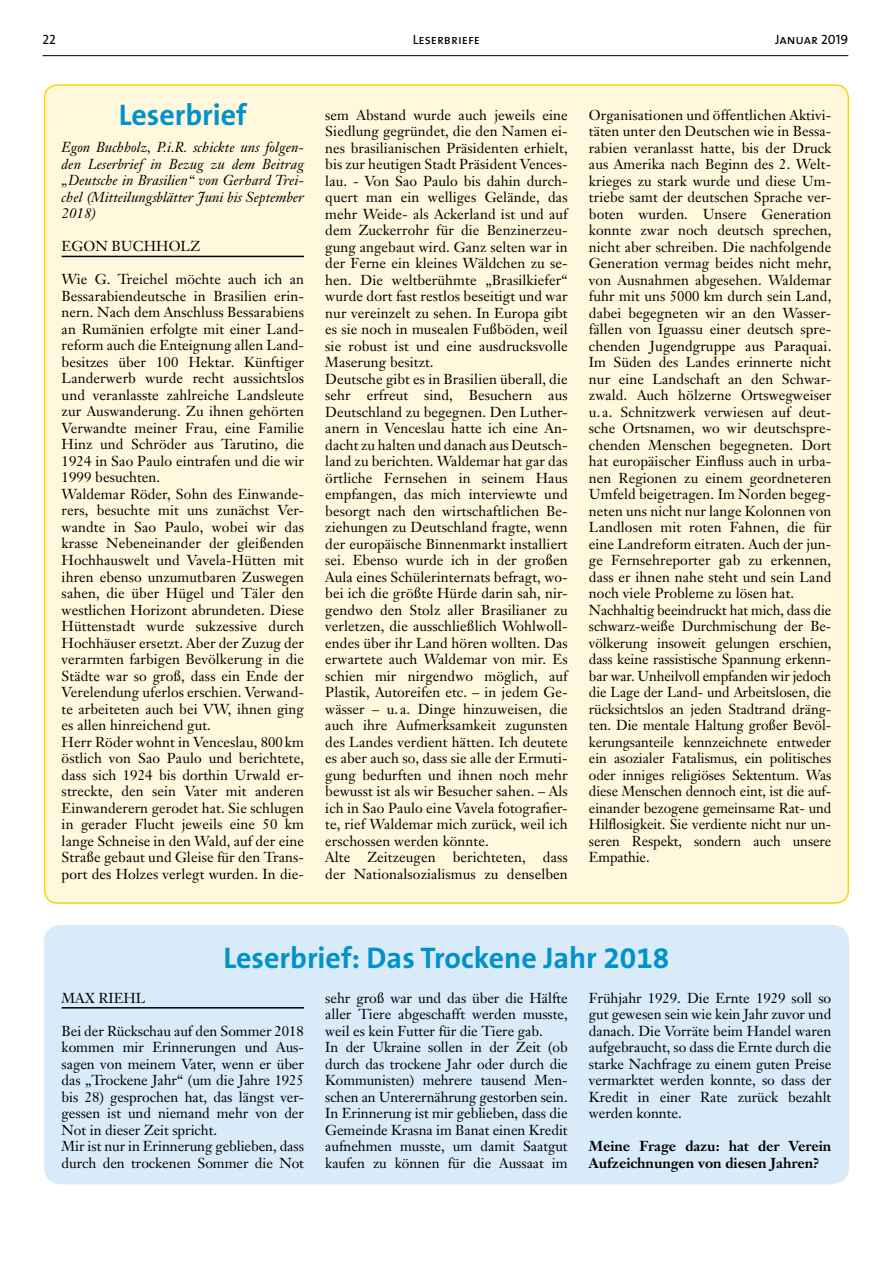
<style>
.page{position:relative;width:893px;height:1263px;background:#fff}
.page>*{position:absolute;margin:0;border:0;box-sizing:border-box;transform-origin:0 0}
.t1{font:700 30px "The Sans B7";color:#0092ca}
.t2{font:14.25px/16.5px "Janson Text";letter-spacing:.005em;color:#000}
.t3{font:italic 14.25px/16.5px "Janson Text";letter-spacing:.005em;color:#000;text-align:justify}
.t4{font:700 14.25px/16.5px "Janson Text";letter-spacing:-.005em;color:#000}
.t5{font:13.5px "The Sans Caps";color:#000}
</style>
<div class="page">
<hr style="left:43px;top:55px;width:805px;height:1px;background:#000">
<div style="left:44px;top:925px;width:805px;height:259px;background:#d9eaf9;border-radius:17px"></div>
<div style="left:45px;top:85px;width:803px;height:818px;background:#fff8dc;border-radius:13px"></div>
<hr style="left:62px;top:256px;width:242px;height:1px;background:#000">
<hr style="left:62px;top:1007px;width:242px;height:1px;background:#000">
<p class="t5" style="left:43px;top:28px;width:15px">22</p>
<p class="t5" style="left:413px;top:28px;width:69px">Leserbriefe</p>
<p class="t5" style="left:775px;top:28px;width:75px">Januar 2019</p>
<h1 class="t1" style="left:119px;top:99px;width:130px">Leserbrief</h1>
<p class="t3" style="left:62px;top:139px;width:244px">Egon Buchholz, P.i.R. schickte uns folgen&shy;den Leserbrief in Bezug zu dem Beitrag „Deutsche in Brasilien“ von Gerhard Trei&shy;chel (Mitteilungsblätter Juni bis September 2018)</p>
<p class="t2" style="left:62px;top:238px;width:23px">Egon</p>
<p class="t2" style="left:112px;top:238px;width:22px">Buchholz</p>
<p class="t2" style="left:62px;top:271px;width:244px">Wie G. Treichel möchte auch ich an Bessarabiendeutsche in Brasilien erin&shy;nern. Nach dem Anschluss Bessarabiens an Rumänien erfolgte mit einer Land&shy;reform auch die Enteignung allen Land&shy;besitzes über 100 Hektar. Künftiger Landerwerb wurde recht aussichtslos und veranlasste zahlreiche Landsleute zur Auswanderung. Zu ihnen gehörten Verwandte meiner Frau, eine Familie Hinz und Schröder aus Tarutino, die 1924 in Sao Paulo eintrafen und die wir 1999 besuchten.<br>Waldemar Röder, Sohn des Einwande&shy;rers, besuchte mit uns zunächst Ver&shy;wandte in Sao Paulo, wobei wir das krasse Nebeneinander der gleißenden Hochhauswelt und Vavela-Hütten mit ihren ebenso unzumutbaren Zuswegen sahen, die über Hügel und Täler den westlichen Horizont abrundeten. Diese Hüttenstadt wurde sukzessive durch Hochhäuser ersetzt. Aber der Zuzug der verarmten farbigen Bevölkerung in die Städte war so groß, dass ein Ende der Verelendung uferlos erschien. Verwand&shy;te arbeiteten auch bei VW, ihnen ging es allen hinreichend gut.<br>Herr Röder wohnt in Venceslau, 800 km östlich von Sao Paulo und berichtete, dass sich 1924 bis dorthin Urwald er&shy;streckte, den sein Vater mit anderen Einwanderern gerodet hat. Sie schlugen in gerader Flucht jeweils eine 50 km lange Schneise in den Wald, auf der eine Straße gebaut und Gleise für den Trans&shy;port des Holzes verlegt wurden. In die-</p>
<p class="t2" style="left:325px;top:106px;width:244px">sem Abstand wurde auch jeweils eine Siedlung gegründet, die den Namen ei&shy;nes brasilianischen Präsidenten erhielt, bis zur heutigen Stadt Präsident Vences&shy;lau. - Von Sao Paulo bis dahin durch&shy;quert man ein welliges Gelände, das mehr Weide- als Ackerland ist und auf dem Zuckerrohr für die Benzinerzeu&shy;gung angebaut wird. Ganz selten war in der Ferne ein kleines Wäldchen zu se&shy;hen. Die weltberühmte „Brasilkiefer“ wurde dort fast restlos beseitigt und war nur vereinzelt zu sehen. In Europa gibt es sie noch in musealen Fußböden, weil sie robust ist und eine ausdrucksvolle Maserung besitzt.<br>Deutsche gibt es in Brasilien überall, die sehr erfreut sind, Besuchern aus Deutschland zu begegnen. Den Luther&shy;anern in Venceslau hatte ich eine An&shy;dacht zu halten und danach aus Deutsch&shy;land zu berichten. Waldemar hat gar das örtliche Fernsehen in seinem Haus empfangen, das mich interviewte und besorgt nach den wirtschaftlichen Be&shy;ziehungen zu Deutschland fragte, wenn der europäische Binnenmarkt installiert sei. Ebenso wurde ich in der großen Aula eines Schülerinternats befragt, wo&shy;bei ich die größte Hürde darin sah, nir&shy;gendwo den Stolz aller Brasilianer zu verletzen, die ausschließlich Wohlwoll&shy;endes über ihr Land hören wollten. Das erwartete auch Waldemar von mir. Es schien mir nirgendwo möglich, auf Plastik, Autoreifen etc. – in jedem Ge&shy;wässer – u. a. Dinge hinzuweisen, die auch ihre Aufmerksamkeit zugunsten des Landes verdient hätten. Ich deutete es aber auch so, dass sie alle der Ermuti&shy;gung bedurften und ihnen noch mehr bewusst ist als wir Besucher sahen. – Als ich in Sao Paulo eine Vavela fotografier&shy;te, rief Waldemar mich zurück, weil ich erschossen werden könnte.<br>Alte Zeitzeugen berichteten, dass der Nationalsozialismus zu denselben</p>
<p class="t2" style="left:589px;top:106px;width:244px">Organisationen und öffentlichen Aktivi&shy;täten unter den Deutschen wie in Bessa&shy;rabien veranlasst hatte, bis der Druck aus Amerika nach Beginn des 2. Welt&shy;krieges zu stark wurde und diese Um&shy;triebe samt der deutschen Sprache ver&shy;boten wurden. Unsere Generation konnte zwar noch deutsch sprechen, nicht aber schreiben. Die nachfolgende Generation vermag beides nicht mehr, von Ausnahmen abgesehen. Waldemar fuhr mit uns 5000 km durch sein Land, dabei begegneten wir an den Wasser&shy;fällen von Iguassu einer deutsch spre&shy;chenden Jugendgruppe aus Paraquai.<br>Im Süden des Landes erinnerte nicht nur eine Landschaft an den Schwar&shy;zwald. Auch hölzerne Ortswegweiser u. a. Schnitzwerk verwiesen auf deut&shy;sche Ortsnamen, wo wir deutschspre&shy;chenden Menschen begegneten. Dort hat europäischer Einfluss auch in urba&shy;nen Regionen zu einem geordneteren Umfeld beigetragen. Im Norden begeg&shy;neten uns nicht nur lange Kolonnen von Landlosen mit roten Fahnen, die für eine Landreform eitraten. Auch der jun&shy;ge Fernsehreporter gab zu erkennen, dass er ihnen nahe steht und sein Land noch viele Probleme zu lösen hat.<br>Nachhaltig beeindruckt hat mich, dass die schwarz-weiße Durchmischung der Be&shy;völkerung insoweit gelungen erschien, dass keine rassistische Spannung erkenn&shy;bar war. Unheilvoll empfanden wir jedoch die Lage der Land- und Arbeitslosen, die rücksichtslos an jeden Stadtrand dräng&shy;ten. Die mentale Haltung großer Bevöl&shy;kerungsanteile kennzeichnete entweder ein asozialer Fatalismus, ein politisches oder inniges religiöses Sektentum. Was diese Menschen dennoch eint, ist die auf&shy;einander bezogene gemeinsame Rat- und Hilflosigkeit. Sie verdiente nicht nur un&shy;seren Respekt, sondern auch unsere Empathie.</p>
<h1 class="t1" style="left:224px;top:942px;width:447px">Leserbrief: Das Trockene Jahr 2018</h1>
<p class="t2" style="left:62px;top:989px;width:57px">Max Riehl</p>
<p class="t2" style="left:62px;top:1022px;width:244px">Bei der Rückschau auf den Sommer 2018 kommen mir Erinnerungen und Aus&shy;sagen von meinem Vater, wenn er über das „Trockene Jahr“ (um die Jahre 1925 bis 28) gesprochen hat, das längst ver&shy;gessen ist und niemand mehr von der Not in dieser Zeit spricht.<br>Mir ist nur in Erinnerung geblieben, dass durch den trockenen Sommer die Not</p>
<p class="t2" style="left:325px;top:989px;width:244px">sehr groß war und das über die Hälfte aller Tiere abgeschafft werden musste, weil es kein Futter für die Tiere gab.<br>In der Ukraine sollen in der Zeit (ob durch das trockene Jahr oder durch die Kommunisten) mehrere tausend Men&shy;schen an Unterernährung gestorben sein.<br>In Erinnerung ist mir geblieben, dass die Gemeinde Krasna im Banat einen Kredit aufnehmen musste, um damit Saatgut kaufen zu können für die Aussaat im</p>
<p class="t2" style="left:589px;top:989px;width:244px;text-align:justify">Frühjahr 1929. Die Ernte 1929 soll so gut gewesen sein wie kein Jahr zuvor und danach. Die Vorräte beim Handel waren aufgebraucht, so dass die Ernte durch die starke Nachfrage zu einem guten Preise vermarktet werden konnte, so dass der Kredit in einer Rate zurück bezahlt werden konnte.</p>
<p class="t4" style="left:589px;top:1138px;width:244px">Meine Frage dazu: hat der Verein<br>Aufzeichnungen von diesen Jahren?</p>
</div>
